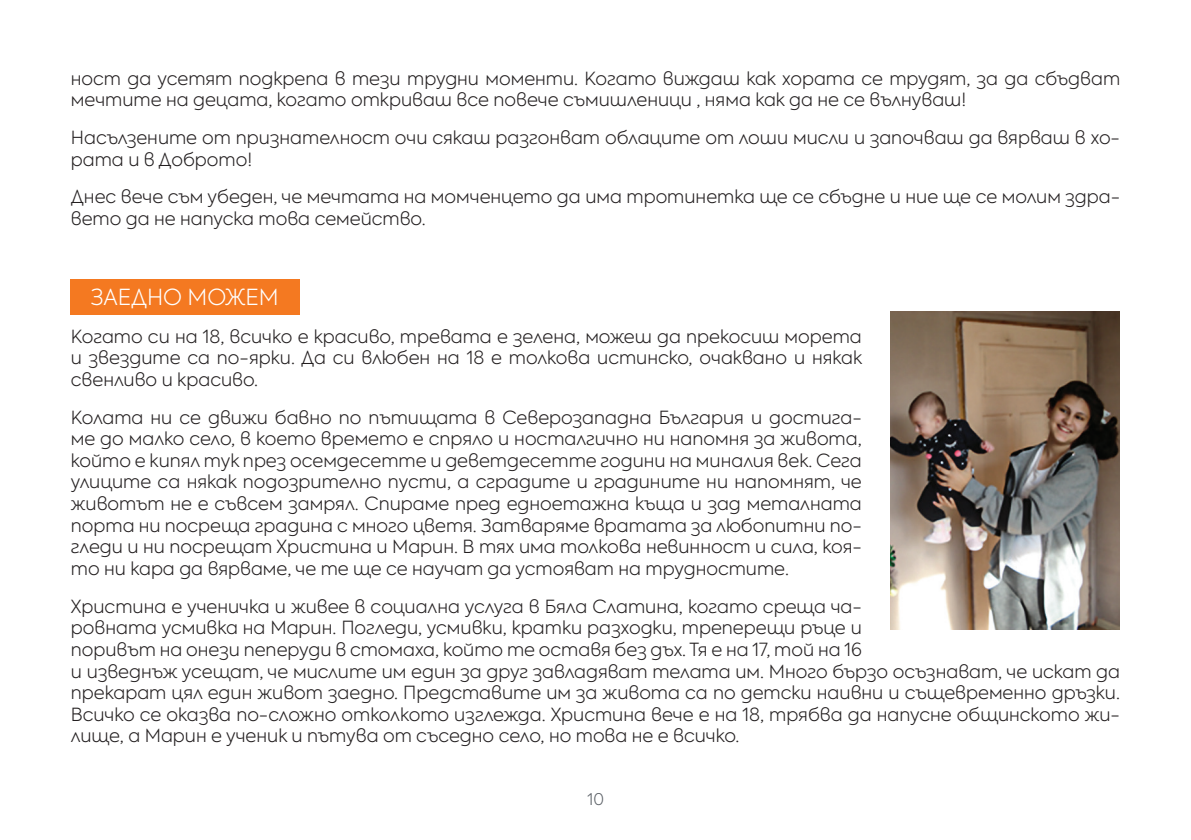
<style>
.page{position:relative;width:1191px;height:840px;background:#fff}
.page>*{position:absolute;margin:0;border:0;box-sizing:border-box;transform-origin:0 0}
.t1{font:300 22px "Axiforma";color:#fff}
.t2{font:300 18px/21.6px "Axiforma";color:#231f20}
.t3{font:300 16px "Axiforma";color:#5c6167}
</style>
<div class="page">
<div style="left:71px;top:279px;width:229px;height:35px;background:#f47921"></div>
<img style="left:890px;top:311px;width:229px;height:318px">
<p class="t2" style="left:71px;top:67px;width:1050px">ност да усетят подкрепа в тези трудни моменти. Когато виждаш как хората се трудят, за да сбъдват мечтите на децата, когато откриваш все повече съмишленици , няма как да не се вълнуваш!</p>
<p class="t2" style="left:71px;top:127px;width:1050px">Насълзените от признателност очи сякаш разгонват облаците от лоши мисли и започваш да вярваш в хо&shy;рата и в Доброто!</p>
<p class="t2" style="left:71px;top:186px;width:1050px">Днес вече съм убеден, че мечтата на момченцето да има тротинетка ще се сбъдне и ние ще се молим здра&shy;вето да не напуска това семейство.</p>
<p class="t1" style="left:91px;top:283px;width:189px">ЗАЕДНО МОЖЕМ</p>
<p class="t2" style="left:71px;top:325px;width:793px;text-align:justify">Когато си на 18, всичко е красиво, тревата е зелена, можеш да прекосиш морета и звездите са по-ярки. Да си влюбен на 18 е толкова истинско, очаквано и някак свенливо и красиво.</p>
<p class="t2" style="left:71px;top:406px;width:792px;text-align:justify">Колата ни се движи бавно по пътищата в Северозападна България и достига&shy;ме до малко село, в което времето е спряло и носталгично ни напомня за живота, който е кипял тук през осемдесетте и деветдесетте години на миналия век. Сега улиците са някак подозрително пусти, а сградите и градините ни напомнят, че животът не е съвсем замрял. Спираме пред едноетажна къща и зад металната порта ни посреща градина с много цветя. Затваряме вратата за любопитни по&shy;гледи и ни посрещат Христина и Марин. В тях има толкова невинност и сила, коя&shy;то ни кара да вярваме, че те ще се научат да устояват на трудностите.</p>
<p class="t2" style="left:71px;top:595px;width:1050px">Христина е ученичка и живее в социална услуга в Бяла Слатина, когато среща ча-<br>ровната усмивка на Марин. Погледи, усмивки, кратки разходки, треперещи ръце и<br>поривът на онези пеперуди в стомаха, който те оставя без дъх. Тя е на 17, той на 16<br>и изведнъж усещат, че мислите им един за друг завладяват телата им. Много бързо осъзнават, че искат да прекарат цял един живот заедно. Представите им за живота са по детски наивни и същевременно дръзки.<br>Всичко се оказва по-сложно отколкото изглежда. Христина вече е на 18, трябва да напусне общинското жи&shy;лище, а Марин е ученик и пътува от съседно село, но това не е всичко.</p>
<p class="t3" style="left:587px;top:788px;width:18px">10</p>
</div>
